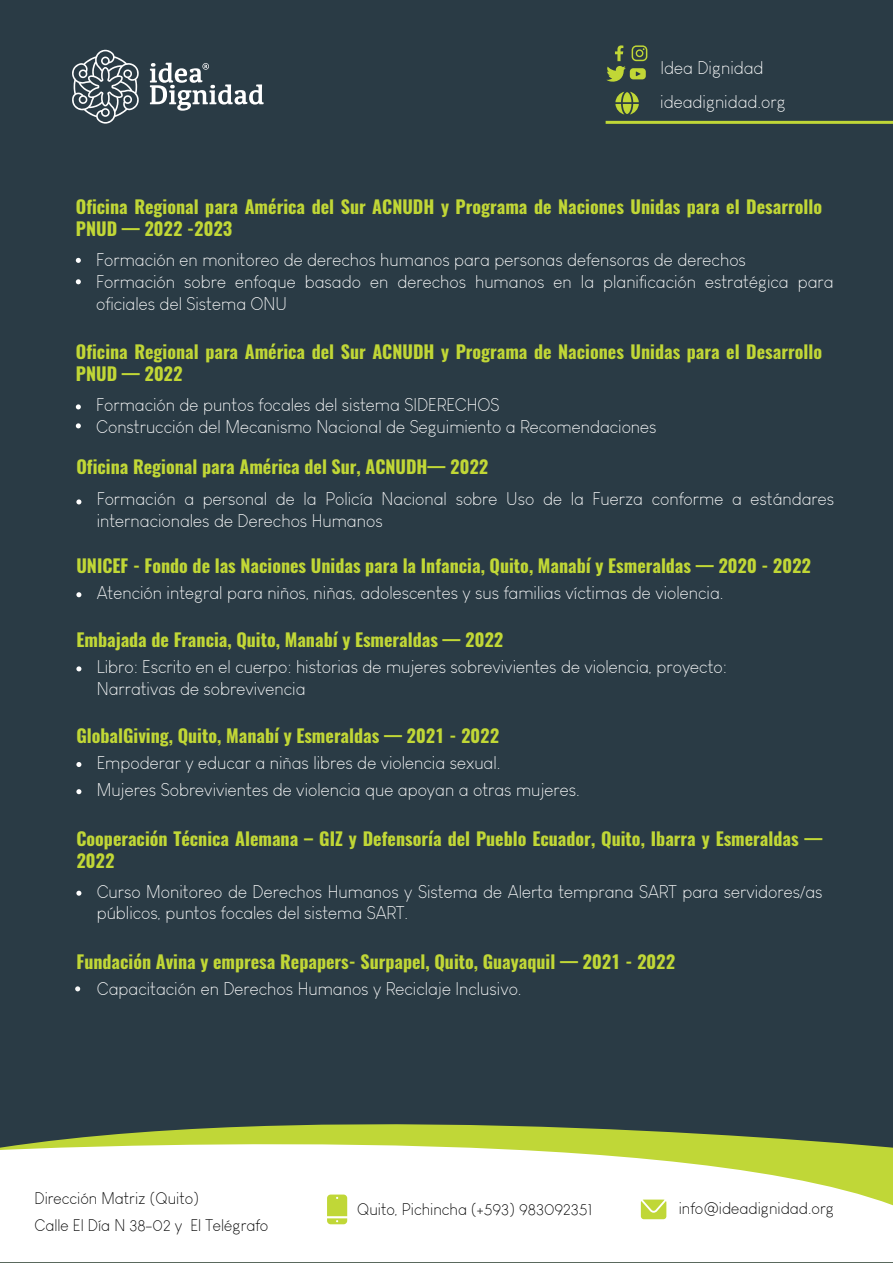
<style>
.page{position:relative;width:893px;height:1263px;background:#2a3b45}
.page>*{position:absolute;margin:0;border:0;box-sizing:border-box;transform-origin:0 0}
.t1{font:300 18px/21.6px "Louis George Cafe";color:#fff}
.t2{font:700 18px/21.6px "Oswald";color:#c1d736}
.t3{font:300 16.5px/27px "Louis George Cafe";color:#000001}
</style>
<div class="page">
<svg style="left:76px;top:592px;width:5px;height:5px"></svg>
<svg style="left:76px;top:666px;width:5px;height:5px"></svg>
<svg style="left:76px;top:404px;width:5px;height:5px"></svg>
<svg style="left:76px;top:423px;width:5px;height:5px"></svg>
<svg style="left:76px;top:258px;width:5px;height:5px"></svg>
<svg style="left:76px;top:279px;width:5px;height:5px"></svg>
<svg style="left:76px;top:499px;width:5px;height:5px"></svg>
<svg style="left:76px;top:891px;width:5px;height:5px"></svg>
<svg style="left:76px;top:762px;width:5px;height:5px"></svg>
<svg style="left:76px;top:789px;width:5px;height:5px"></svg>
<svg style="left:75px;top:986px;width:5px;height:5px"></svg>
<hr style="left:606px;top:121px;width:287px;height:3px;background:#c0d737">
<svg style="left:0;top:1124px;width:893px;height:138px;background:#e7ecd1"></svg>
<svg style="left:327px;top:1194px;width:20px;height:30px"></svg>
<svg style="left:641px;top:1199px;width:25px;height:20px"></svg>
<svg style="left:150px;top:63px;width:114px;height:48px"></svg>
<svg style="left:72px;top:50px;width:67px;height:74px"></svg>
<svg style="left:606px;top:45px;width:41px;height:37px"></svg>
<svg style="left:615px;top:92px;width:24px;height:23px"></svg>
<p class="t1" style="left:660px;top:51px;width:127px;line-height:33.6px">Idea Dignidad ideadignidad.org</p>
<p class="t2" style="left:76px;top:197px;width:748px">Oficina Regional para América del Sur ACNUDH y Programa de Naciones Unidas para el Desarrollo<br>PNUD — 2022 -2023</p>
<p class="t1" style="left:96px;top:249px;width:739px">Formación en monitoreo de derechos humanos para personas defensoras de derechos<br>Formación sobre enfoque basado en derechos humanos en la planificación estratégica para oficiales del Sistema ONU</p>
<p class="t2" style="left:76px;top:342px;width:748px">Oficina Regional para América del Sur ACNUDH y Programa de Naciones Unidas para el Desarrollo<br>PNUD — 2022</p>
<p class="t1" style="left:96px;top:394px;width:562px">Formación de puntos focales del sistema SIDERECHOS<br>Construcción del Mecanismo Nacional de Seguimiento a Recomendaciones</p>
<p class="t2" style="left:76px;top:457px;width:414px">Oficina Regional para América del Sur, ACNUDH— 2022</p>
<p class="t1" style="left:97px;top:488px;width:739px">Formación a personal de la Policía Nacional sobre Uso de la Fuerza conforme a estándares internacionales de Derechos Humanos</p>
<p class="t2" style="left:76px;top:556px;width:736px">UNICEF - Fondo de las Naciones Unidas para la Infancia, Quito, Manabí y Esmeraldas — 2020 - 2022</p>
<p class="t1" style="left:97px;top:582px;width:628px">Atención integral para niños, niñas, adolescentes y sus familias víctimas de violencia.</p>
<p class="t2" style="left:76px;top:630px;width:429px">Embajada de Francia, Quito, Manabí y Esmeraldas — 2022</p>
<p class="t1" style="left:97px;top:656px;width:632px">Libro: Escrito en el cuerpo: historias de mujeres sobrevivientes de violencia, proyecto:<br>Narrativas de sobrevivencia</p>
<p class="t2" style="left:76px;top:725px;width:424px">GlobalGiving, Quito, Manabí y Esmeraldas — 2021 - 2022</p>
<p class="t1" style="left:97px;top:749px;width:485px;line-height:27px">Empoderar y educar a niñas libres de violencia sexual.<br>Mujeres Sobrevivientes de violencia que apoyan a otras mujeres.</p>
<p class="t2" style="left:76px;top:829px;width:748px">Cooperación Técnica Alemana – GIZ y Defensoría del Pueblo Ecuador, Quito, Ibarra y Esmeraldas —<br>2022</p>
<p class="t1" style="left:97px;top:881px;width:727px">Curso Monitoreo de Derechos Humanos y Sistema de Alerta temprana SART para servidores/as públicos, puntos focales del sistema SART.</p>
<p class="t2" style="left:77px;top:951px;width:600px">Fundación Avina y empresa Repapers- Surpapel, Quito, Guayaquil — 2021 - 2022</p>
<p class="t1" style="left:97px;top:978px;width:426px">Capacitación en Derechos Humanos y Reciclaje Inclusivo.</p>
<p class="t3" style="left:34px;top:1184px;width:235px">Dirección Matriz (Quito)<br>Calle El Día N 38-02 y El Telégrafo</p>
<p class="t3" style="left:357px;top:1195px;width:237px">Quito, Pichincha (+593) 983092351</p>
<p class="t3" style="left:679px;top:1194px;width:157px">info@ideadignidad.org</p>
</div>
